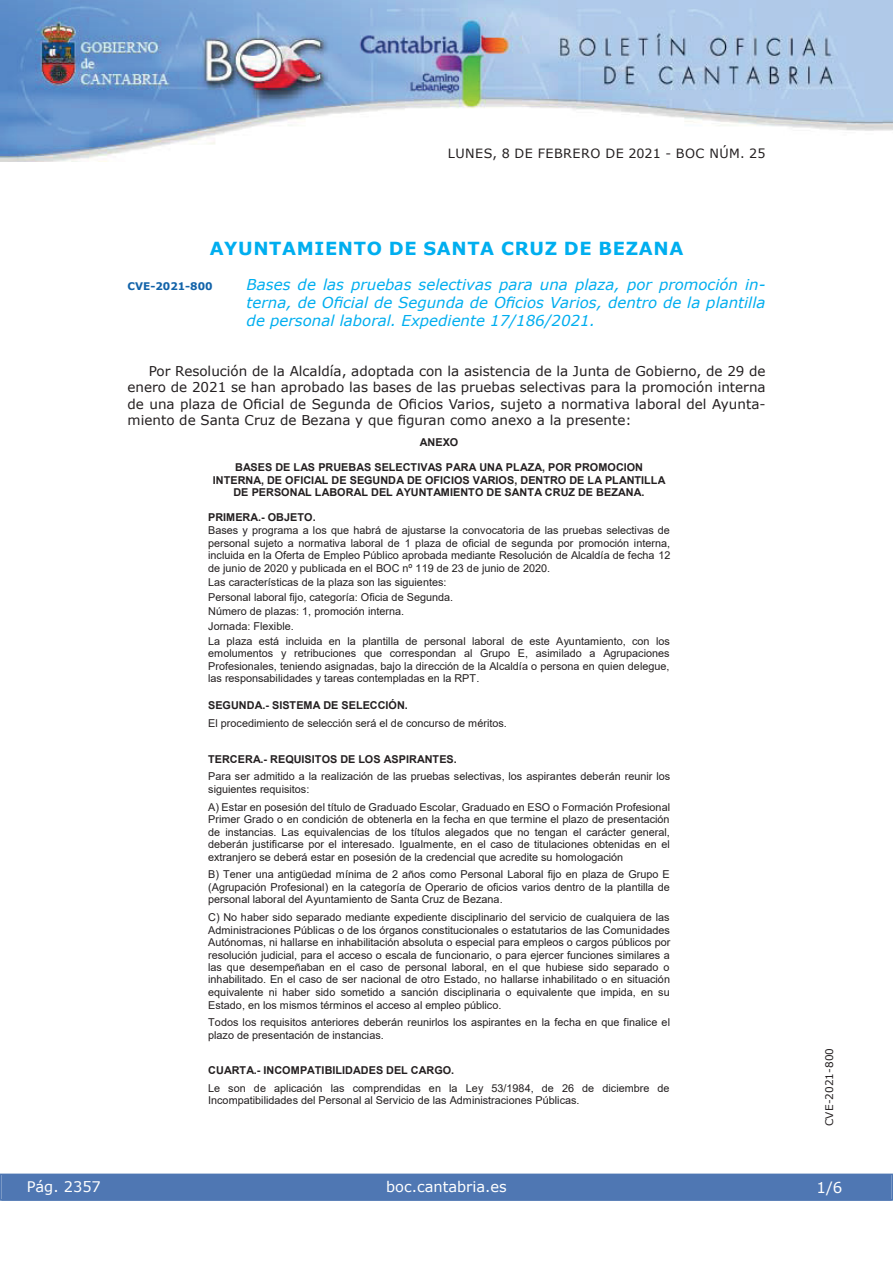
<style>
.page{position:relative;width:893px;height:1263px;background:#fff}
.page>*{position:absolute;margin:0;border:0;box-sizing:border-box;transform-origin:0 0}
.t1{font:700 18px "Verdana";letter-spacing:.035em;color:#00aeef}
.t2{font:italic 15px/18px "Verdana";color:#00aeef;text-align:justify}
.t3{font:15px "Verdana";color:#fff}
.t4{font:14.55px "Verdana";color:#fff}
.t5{font:13.5px/16.2px "Verdana";color:#231f20;text-align:justify}
.t6{font:12.75px "Verdana";letter-spacing:.035em;color:#231f20}
.t7{font:10.8px/12.5px "Arial";color:#231f20;text-align:justify}
.t8{font:700 10.8px/12.5px "Arial";color:#231f20;text-align:center}
.t9{font:10.5px "Verdana";color:#231f20}
.t10{font:700 10.5px "Verdana";color:#1263a9}
</style>
<div class="page">
<img style="left:0;top:0;width:893px;height:161px">
<div style="left:1px;top:1174px;width:890px;height:27px;background:#4f77b3"></div>
<div style="left:0;top:1174px;width:893px;height:27px;border:1px solid #4f77b3"></div>
<p class="t6" style="left:448px;top:145px;width:319px">LUNES, 8 DE FEBRERO DE 2021 - BOC NÚM. 25</p>
<h1 class="t1" style="left:210px;top:237px;width:475px">AYUNTAMIENTO DE SANTA CRUZ DE BEZANA</h1>
<p class="t10" style="left:128px;top:279px;width:87px">CVE-2021-800</p>
<h2 class="t2" style="left:247px;top:275px;width:520px">Bases de las pruebas selectivas para una plaza, por promoción in&shy;terna, de Oficial de Segunda de Oficios Varios, dentro de la plantilla de personal laboral. Expediente 17/186/2021.</h2>
<p class="t5" style="left:128px;top:363px;width:640px;text-indent:21px">Por Resolución de la Alcaldía, adoptada con la asistencia de la Junta de Gobierno, de 29 de enero de 2021 se han aprobado las bases de las pruebas selectivas para la promoción interna de una plaza de Oficial de Segunda de Oficios Varios, sujeto a normativa laboral del Ayunta&shy;miento de Santa Cruz de Bezana y que figuran como anexo a la presente:</p>
<p class="t8" style="left:420px;top:436px;width:40px">ANEXO</p>
<p class="t8" style="left:213px;top:461px;width:454px">BASES DE LAS PRUEBAS SELECTIVAS PARA UNA PLAZA, POR PROMOCION<br>INTERNA, DE OFICIAL DE SEGUNDA DE OFICIOS VARIOS, DENTRO DE LA PLANTILLA<br>DE PERSONAL LABORAL DEL AYUNTAMIENTO DE SANTA CRUZ DE BEZANA.</p>
<p class="t8" style="left:208px;top:511px;width:109px">PRIMERA.- OBJETO.</p>
<p class="t7" style="left:208px;top:524px;width:464px">Bases y programa a los que habrá de ajustarse la convocatoria de las pruebas selectivas de personal sujeto a normativa laboral de 1 plaza de oficial de segunda por promoción interna, incluida en la Oferta de Empleo Público aprobada mediante Resolución de Alcaldía de fecha 12 de junio de 2020 y publicada en el BOC nº 119 de 23 de junio de 2020.</p>
<p class="t7" style="left:208px;top:575px;width:463px;line-height:14.7px;text-align:left">Las características de la plaza son las siguientes:<br>Personal laboral fijo, categoría: Oficia de Segunda.<br>Número de plazas: 1, promoción interna.<br>Jornada: Flexible.<br>La plaza está incluida en la plantilla de personal laboral de este Ayuntamiento, con los</p>
<p class="t7" style="left:208px;top:647px;width:463px">emolumentos y retribuciones que correspondan al Grupo E, asimilado a Agrupaciones Profesionales, teniendo asignadas, bajo la dirección de la Alcaldía o persona en quien delegue, las responsabilidades y tareas contempladas en la RPT.</p>
<p class="t8" style="left:208px;top:699px;width:201px">SEGUNDA.- SISTEMA DE SELECCIÓN.</p>
<p class="t7" style="left:208px;top:717px;width:300px">El procedimiento de selección será el de concurso de méritos.</p>
<p class="t8" style="left:208px;top:753px;width:250px">TERCERA.- REQUISITOS DE LOS ASPIRANTES.</p>
<p class="t7" style="left:208px;top:770px;width:463px">Para ser admitido a la realización de las pruebas selectivas, los aspirantes deberán reunir los siguientes requisitos:</p>
<p class="t7" style="left:208px;top:801px;width:463px">A) Estar en posesión del título de Graduado Escolar, Graduado en ESO o Formación Profesional Primer Grado o en condición de obtenerla en la fecha en que termine el plazo de presentación de instancias. Las equivalencias de los títulos alegados que no tengan el carácter general, deberán justificarse por el interesado. Igualmente, en el caso de titulaciones obtenidas en el extranjero se deberá estar en posesión de la credencial que acredite su homologación</p>
<p class="t7" style="left:208px;top:868px;width:463px">B) Tener una antigüedad mínima de 2 años como Personal Laboral fijo en plaza de Grupo E (Agrupación Profesional) en la categoría de Operario de oficios varios dentro de la plantilla de personal laboral del Ayuntamiento de Santa Cruz de Bezana.</p>
<p class="t7" style="left:208px;top:911px;width:464px">C) No haber sido separado mediante expediente disciplinario del servicio de cualquiera de las Administraciones Públicas o de los órganos constitucionales o estatutarios de las Comunidades Autónomas, ni hallarse en inhabilitación absoluta o especial para empleos o cargos públicos por resolución judicial, para el acceso o escala de funcionario, o para ejercer funciones similares a las que desempeñaban en el caso de personal laboral, en el que hubiese sido separado o inhabilitado. En el caso de ser nacional de otro Estado, no hallarse inhabilitado o en situación equivalente ni haber sido sometido a sanción disciplinaria o equivalente que impida, en su Estado, en los mismos términos el acceso al empleo público.</p>
<p class="t7" style="left:208px;top:1016px;width:463px">Todos los requisitos anteriores deberán reunirlos los aspirantes en la fecha en que finalice el plazo de presentación de instancias.</p>
<p class="t8" style="left:208px;top:1064px;width:248px">CUARTA.- INCOMPATIBILIDADES DEL CARGO.</p>
<p class="t7" style="left:208px;top:1082px;width:463px">Le son de aplicación las comprendidas en la Ley 53/1984, de 26 de diciembre de<br>Incompatibilidades del Personal al Servicio de las Administraciones Públicas.</p>
<h3 class="t4" style="left:27px;top:1177px;width:76px">Pág. 2357</h3>
<h3 class="t4" style="left:386px;top:1178px;width:122px">boc.cantabria.es</h3>
<p class="t9" style="left:823px;top:1126px;width:80px;rotate:-90deg">CVE-2021-800</p>
<h2 class="t3" style="left:816px;top:1178px;width:27px">1/6</h2>
</div>
